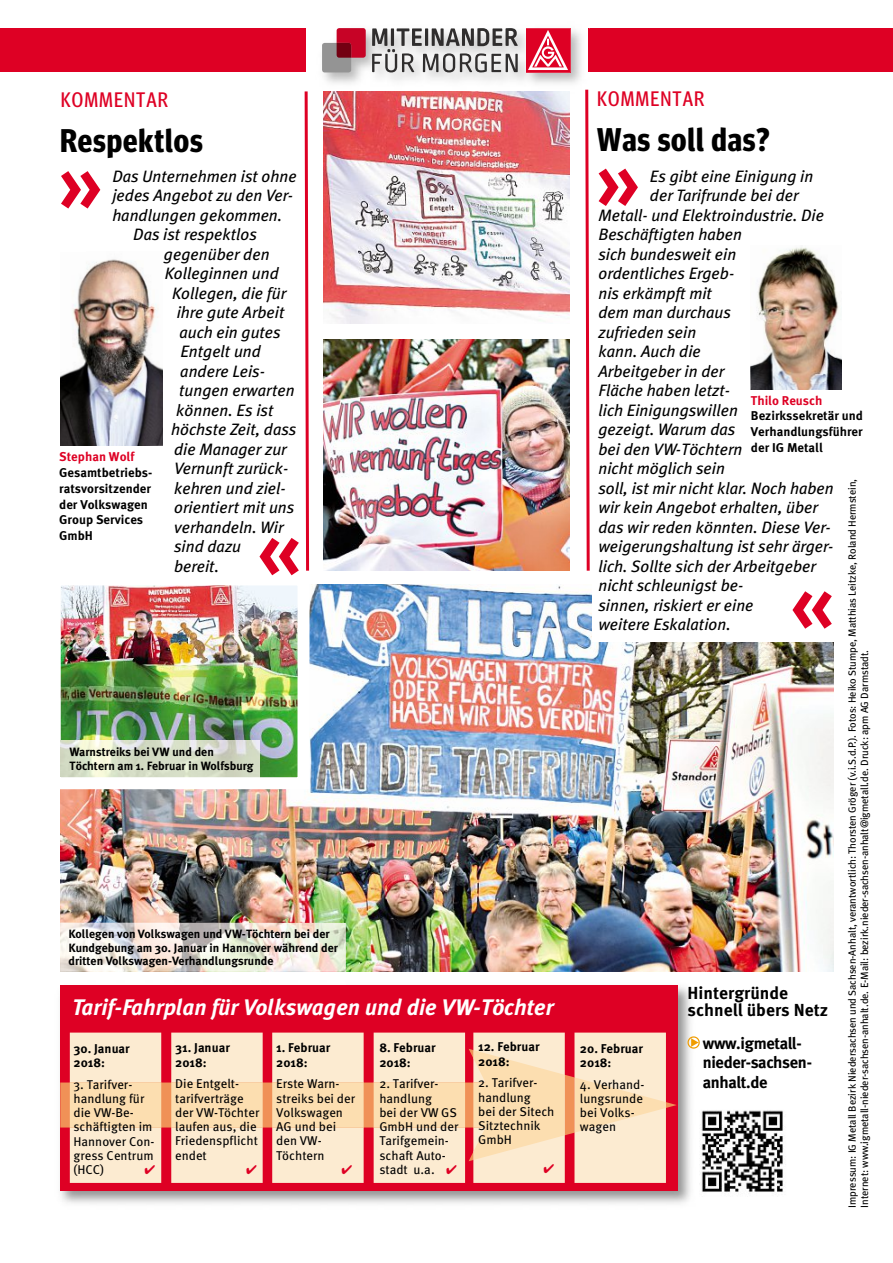
<style>
.page{position:relative;width:893px;height:1263px;background:#fff}
.page>*{position:absolute;margin:0;border:0;box-sizing:border-box;transform-origin:0 0}
.t1{font:700 32.85px "Meta Headline Cond OT";letter-spacing:.025em;color:#000}
.t2{font:italic 700 22.5px "Meta Plus";color:#fff}
.t3{font:21px "Meta Headline Cond OT";letter-spacing:.05em;color:#de0024}
.t4{font:700 17.4px/17px "Meta OT";color:#000}
.t5{font:italic 16.5px "Meta Plus";color:#000}
.t6{font:700 16.5px/19.5px "Meta";letter-spacing:-.015em;color:#000}
.t7{font:12.75px/14.2px "Meta OT";color:#000}
.t8{font:700 12.75px/14.2px "Meta OT";color:#000}
.t9{font:700 12.75px "Meta OT";color:#de0024}
.t10{font:700 12px/13.5px "Meta Plus";color:#000}
.t11{font:10.5px/12.6px "Meta Plus";letter-spacing:-.005em;color:#000}
.s1{color:#de0024}
</style>
<div class="page">
<img style="left:701px;top:1110px;width:83px;height:82px">
<div style="left:588px;top:29px;width:305px;height:43px;background:#de0024"></div>
<img style="left:322px;top:28px;width:267px;height:64px">
<hr style="left:588px;top:29px;width:1px;height:43px;background:#de0024">
<svg style="left:526px;top:28px;width:44px;height:45px"></svg>
<svg style="left:372px;top:28px;width:146px;height:44px"></svg>
<div style="left:322px;top:43px;width:29px;height:29px;background:#949494;border-radius:3px"></div>
<svg style="left:337px;top:28px;width:29px;height:30px"></svg>
<div style="left:0;top:29px;width:306px;height:43px;background:#de0024"></div>
<img style="left:60px;top:584px;width:773px;height:388px">
<img style="left:60px;top:922px;width:286px;height:50px">
<img style="left:61px;top:986px;width:630px;height:218px">
<div style="left:60px;top:985px;width:618px;height:206px;background:#de0024"></div>
<svg style="left:70px;top:1032px;width:596px;height:151px;background:#f9d5c0"></svg>
<svg style="left:687px;top:1036px;width:13px;height:13px"></svg>
<svg style="left:584px;top:87px;width:6px;height:484px"></svg>
<img style="left:62px;top:586px;width:234px;height:190px">
<img style="left:323px;top:339px;width:247px;height:232px">
<div style="left:60px;top:1082px;width:448px;height:45px;background:#f09157"></div>
<div style="left:70px;top:1082px;width:438px;height:45px;background:#fcdeb0"></div>
<img style="left:61px;top:741px;width:198px;height:36px">
<svg style="left:61px;top:777px;width:198px;height:7px"></svg>
<img style="left:323px;top:92px;width:247px;height:232px">
<div style="left:592px;top:566px;width:247px;height:76px;background:#fff"></div>
<img style="left:751px;top:247px;width:91px;height:143px">
<svg style="left:599px;top:169px;width:39px;height:37px"></svg>
<svg style="left:792px;top:591px;width:40px;height:38px"></svg>
<img style="left:60px;top:259px;width:102px;height:187px">
<svg style="left:61px;top:171px;width:39px;height:38px"></svg>
<svg style="left:259px;top:91px;width:51px;height:484px"></svg>
<svg style="left:145px;top:1165px;width:10px;height:9px"></svg>
<svg style="left:247px;top:1165px;width:10px;height:9px"></svg>
<svg style="left:342px;top:1165px;width:10px;height:9px"></svg>
<svg style="left:469px;top:1049px;width:208px;height:124px;background:#f8ceb0"></svg>
<p class="t3" style="left:61px;top:88px;width:109px">KOMMENTAR</p>
<h1 class="t1" style="left:60px;top:121px;width:144px">Respektlos</h1>
<p class="t5" style="left:112px;top:166px;width:186px">Das Unternehmen ist ohne</p>
<p class="t5" style="left:112px;top:186px;width:182px">jedes Angebot zu den Ver-</p>
<p class="t5" style="left:112px;top:205px;width:171px">handlungen gekommen.</p>
<p class="t5" style="left:133px;top:225px;width:125px">Das ist respektlos</p>
<p class="t5" style="left:164px;top:244px;width:107px">gegenüber den</p>
<p class="t5" style="left:165px;top:264px;width:116px">Kolleginnen und</p>
<p class="t5" style="left:172px;top:283px;width:116px">Kollegen, die für</p>
<p class="t5" style="left:177px;top:303px;width:109px">ihre gute Arbeit</p>
<p class="t5" style="left:179px;top:322px;width:103px">auch ein gutes</p>
<p class="t5" style="left:180px;top:342px;width:82px">Entgelt und</p>
<p class="t5" style="left:180px;top:361px;width:86px">andere Leis-</p>
<p class="t5" style="left:179px;top:381px;width:117px">tungen erwarten</p>
<p class="t5" style="left:176px;top:400px;width:99px">können. Es ist</p>
<p class="t5" style="left:171px;top:420px;width:127px">höchste Zeit, dass</p>
<p class="t5" style="left:174px;top:439px;width:114px">die Manager zur</p>
<p class="t5" style="left:174px;top:459px;width:116px">Vernunft zurück-</p>
<p class="t5" style="left:174px;top:478px;width:113px">kehren und ziel-</p>
<p class="t5" style="left:174px;top:498px;width:122px">orientiert mit uns</p>
<p class="t5" style="left:174px;top:517px;width:111px">verhandeln. Wir</p>
<p class="t5" style="left:174px;top:537px;width:68px">sind dazu</p>
<p class="t5" style="left:174px;top:556px;width:46px">bereit.</p>
<p class="t9" style="left:59px;top:450px;width:77px">Stephan Wolf</p>
<p class="t8" style="left:59px;top:465px;width:95px;line-height:15.8px">Gesamtbetriebs&shy;ratsvorsitzender der Volkswagen<br>Group Services<br>GmbH</p>
<p class="t10" style="left:69px;top:746px;width:185px">Warnstreiks bei VW und den<br>Töchtern am 1. Februar in Wolfsburg</p>
<p class="t10" style="left:68px;top:929px;width:271px">Kollegen von Volkswagen und VW-Töchtern bei der<br>Kundgebung am 30. Januar in Hannover während der dritten Volkswagen-Verhandlungsrunde</p>
<h2 class="t2" style="left:72px;top:994px;width:483px">Tarif-Fahrplan für Volkswagen und die VW-Töchter</h2>
<p class="t8" style="left:73px;top:1041px;width:58px">30. Januar<br>2018:</p>
<p class="t7" style="left:73px;top:1077px;width:83px">3. Tarifver&shy;handlung für die VW-Be&shy;schäftigten im<br>Hannover Con&shy;gress Centrum (HCC)</p>
<p class="t8" style="left:175px;top:1041px;width:56px">31. Januar<br>2018:</p>
<p class="t7" style="left:175px;top:1077px;width:86px">Die Entgelt&shy;tarifverträge der VW-Töchter laufen aus, die<br>Friedenspflicht endet</p>
<p class="t8" style="left:276px;top:1041px;width:56px">1. Februar<br>2018:</p>
<p class="t7" style="left:276px;top:1077px;width:81px">Erste Warn&shy;streiks bei der<br>Volkswagen<br>AG und bei den VW-<br>Töchtern</p>
<p class="t8" style="left:379px;top:1041px;width:58px">8. Februar<br>2018:</p>
<p class="t7" style="left:379px;top:1077px;width:81px">2. Tarifver&shy;handlung<br>bei der VW GS<br>GmbH und der<br>Tarifgemein&shy;schaft Auto&shy;stadt u.a. <span class="s1">✔</span></p>
<p class="t8" style="left:478px;top:1040px;width:63px">12. Februar<br>2018:</p>
<p class="t7" style="left:478px;top:1076px;width:78px">2. Tarifver&shy;handlung<br>bei der Sitech<br>Sitztechnik<br>GmbH</p>
<p class="t3" style="left:597px;top:87px;width:109px">KOMMENTAR</p>
<h1 class="t1" style="left:597px;top:120px;width:174px">Was soll das?</h1>
<p class="t5" style="left:650px;top:166px;width:165px">Es gibt eine Einigung in</p>
<p class="t5" style="left:650px;top:186px;width:150px">der Tarifrunde bei der</p>
<p class="t5" style="left:598px;top:205px;width:227px">Metall- und Elektroindustrie. Die</p>
<p class="t5" style="left:598px;top:225px;width:145px">Beschäftigten haben</p>
<p class="t5" style="left:598px;top:244px;width:139px">sich bundesweit ein</p>
<p class="t5" style="left:598px;top:264px;width:137px">ordentliches Ergeb-</p>
<p class="t5" style="left:598px;top:283px;width:115px">nis erkämpft mit</p>
<p class="t5" style="left:598px;top:303px;width:134px">dem man durchaus</p>
<p class="t5" style="left:598px;top:322px;width:99px">zufrieden sein</p>
<p class="t5" style="left:598px;top:342px;width:104px">kann. Auch die</p>
<p class="t5" style="left:598px;top:361px;width:127px">Arbeitgeber in der</p>
<p class="t5" style="left:598px;top:381px;width:133px">Fläche haben letzt-</p>
<p class="t5" style="left:598px;top:400px;width:141px">lich Einigungswillen</p>
<p class="t5" style="left:598px;top:420px;width:138px">gezeigt. Warum das</p>
<p class="t5" style="left:598px;top:439px;width:145px">bei den VW-Töchtern</p>
<p class="t5" style="left:598px;top:459px;width:128px">nicht möglich sein</p>
<p class="t5" style="left:598px;top:478px;width:237px">soll, ist mir nicht klar. Noch haben</p>
<p class="t5" style="left:598px;top:498px;width:221px">wir kein Angebot erhalten, über</p>
<p class="t5" style="left:598px;top:517px;width:233px">das wir reden könnten. Diese Ver-</p>
<p class="t5" style="left:598px;top:537px;width:236px">weigerungshaltung ist sehr ärger-</p>
<p class="t5" style="left:598px;top:556px;width:219px">lich. Sollte sich der Arbeitgeber</p>
<p class="t5" style="left:598px;top:576px;width:146px">nicht schleunigst be-</p>
<p class="t5" style="left:598px;top:595px;width:157px">sinnen, riskiert er eine</p>
<p class="t5" style="left:598px;top:615px;width:134px">weitere Eskalation.</p>
<p class="t9" style="left:751px;top:393px;width:73px">Thilo Reusch</p>
<p class="t8" style="left:751px;top:408px;width:114px;line-height:15.8px;text-align:justify">Bezirkssekretär und Verhandlungsführer der IG Metall</p>
<p class="t11" style="left:847px;top:1208px;width:730px;rotate:-90deg">Impressum: IG Metall Bezirk Niedersachsen und Sachsen-Anhalt, verantwortlich: Thorsten Gröger (v.i.S.d.P.). Fotos: Heiko Stumpe, Matthias Leitzke, Roland Hermstein,<br>Internet: www.igmetall-nieder-sachsen-anhalt.de. E-Mail: bezirk.nieder-sachsen-anhalt@igmetall.de. Druck: apm AG Darmstadt.</p>
<p class="t4" style="left:687px;top:984px;width:142px">Hintergründe schnell übers Netz</p>
<p class="t6" style="left:703px;top:1033px;width:111px">www.igmetall&shy;nieder-sachsen&shy;anhalt.de</p>
<p class="t8" style="left:580px;top:1041px;width:65px">20. Februar<br>2018:</p>
<p class="t7" style="left:580px;top:1077px;width:66px">4. Verhand&shy;lungsrunde bei Volks&shy;wagen</p>
</div>
